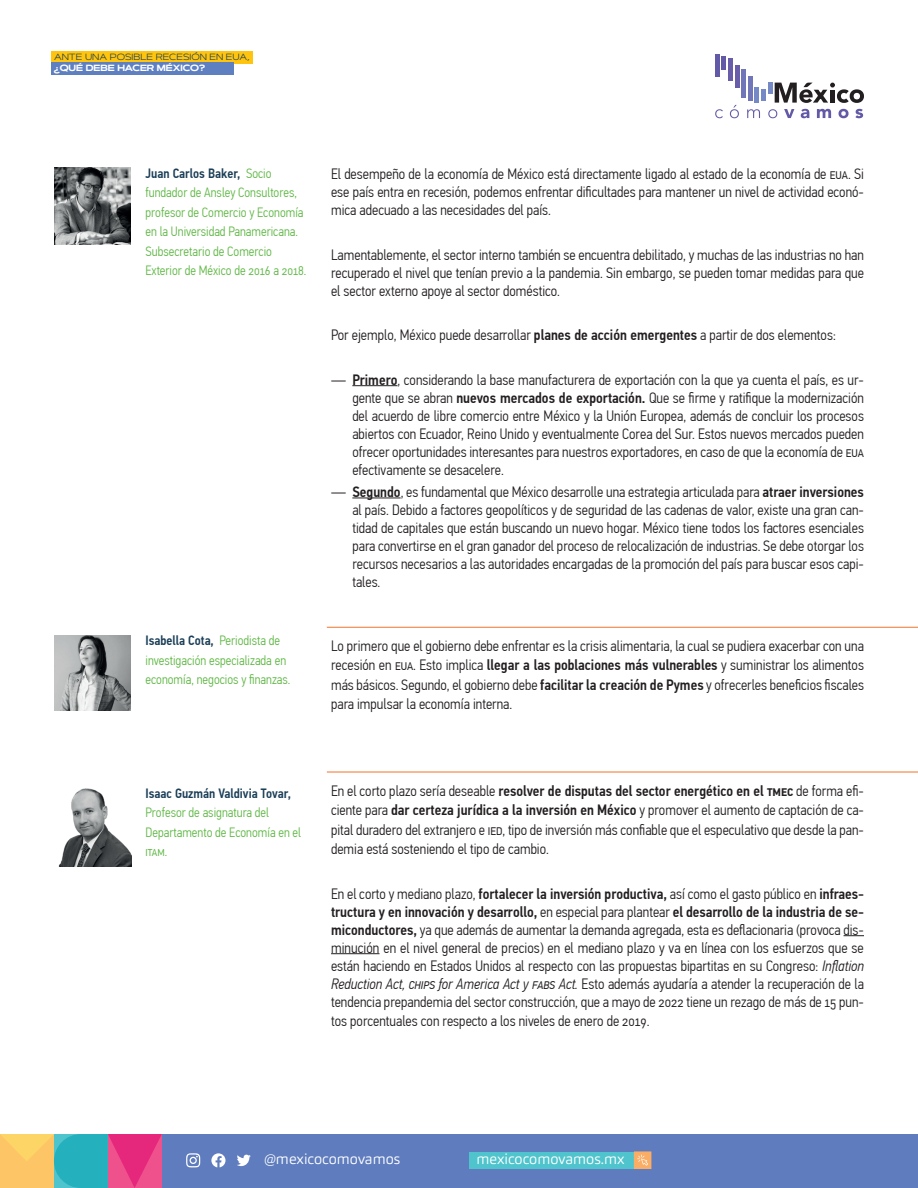
<style>
.page{position:relative;width:918px;height:1188px;background:#fff}
.page>*{position:absolute;margin:0;border:0;box-sizing:border-box;transform-origin:0 0}
.t1{font:300 15px/18px "PF Din Text Cond Pro";color:#231f20;text-align:justify}
.t2{font:300 14.85px "Carnas";color:#fff}
.t3{font:300 13.5px/19.5px "PF Din Text Cond Pro";color:#60b846}
.t4{font:500 13.5px "PF Din Text Cond Pro";color:#1a3e57}
.t5{font:9px "Artegra Sans Extended";color:#1a3e57}
.t6{font:700 9px "Artegra Sans Extended";color:#fff}
.s1{font-weight:500;color:#1a3e57}
.s2{font-weight:500}
.s3{font-style:italic}
</style>
<div class="page">
<div style="left:0;top:1134px;width:918px;height:54px;background:#5e7cbe"></div>
<div style="left:470px;top:1152px;width:181px;height:16px;background:#50c4cc"></div>
<svg style="left:186px;top:1153px;width:14px;height:15px"></svg>
<svg style="left:211px;top:1153px;width:15px;height:14px"></svg>
<svg style="left:237px;top:1154px;width:14px;height:12px"></svg>
<svg style="left:0;top:1134px;width:162px;height:54px;background:#b0928d"></svg>
<div style="left:635px;top:1152px;width:16px;height:16px;background:#faad65"></div>
<div style="left:634px;top:1151px;width:17px;height:18px;border:2px solid #faad65"></div>
<svg style="left:637px;top:1155px;width:11px;height:11px"></svg>
<div style="left:51px;top:51px;width:201px;height:13px;background:#fec40e"></div>
<div style="left:51px;top:62px;width:182px;height:12px;background:#5e7fc0"></div>
<hr style="left:352px;top:385px;width:46px;height:1px;background:#231f20">
<hr style="left:352px;top:498px;width:49px;height:1px;background:#231f20">
<hr style="left:327px;top:627px;width:591px;height:1px;background:#f3732c">
<hr style="left:327px;top:772px;width:591px;height:1px;background:#f3732c">
<svg style="left:844px;top:935px;width:20px;height:1px"></svg>
<hr style="left:331px;top:953px;width:49px;height:1px;background:#231f20">
<svg style="left:715px;top:109px;width:8px;height:9px"></svg>
<svg style="left:730px;top:105px;width:9px;height:13px"></svg>
<svg style="left:747px;top:109px;width:13px;height:9px"></svg>
<svg style="left:768px;top:109px;width:9px;height:9px"></svg>
<svg style="left:784px;top:109px;width:10px;height:9px"></svg>
<svg style="left:801px;top:109px;width:8px;height:9px"></svg>
<svg style="left:817px;top:109px;width:14px;height:9px"></svg>
<svg style="left:839px;top:109px;width:10px;height:9px"></svg>
<svg style="left:855px;top:109px;width:8px;height:9px"></svg>
<svg style="left:775px;top:83px;width:89px;height:20px"></svg>
<hr style="left:722px;top:56px;width:4px;height:13px;background:#625aa7">
<hr style="left:735px;top:65px;width:4px;height:22px;background:#695ca8">
<div style="left:748px;top:76px;width:5px;height:24px;background:#7076b8"></div>
<div style="left:761px;top:89px;width:5px;height:11px;background:#7489c5"></div>
<div style="left:728px;top:58px;width:5px;height:23px;background:#695ca8"></div>
<div style="left:741px;top:69px;width:5px;height:29px;background:#7076b8"></div>
<hr style="left:755px;top:87px;width:4px;height:16px;background:#7489c5">
<hr style="left:768px;top:83px;width:4px;height:11px;background:#7489c5">
<hr style="left:715px;top:54px;width:4px;height:22px;background:#625aa7">
<img style="left:54px;top:168px;width:76px;height:76px">
<img style="left:54px;top:635px;width:76px;height:76px">
<img style="left:58px;top:788px;width:73px;height:78px">
<p class="t5" style="left:54px;top:51px;width:197px">ANTE UNA POSIBLE RECESIÓN EN EUA,</p>
<p class="t6" style="left:54px;top:61px;width:153px">¿QUÉ DEBE HACER MÉXICO?</p>
<p class="t3" style="left:145px;top:164px;width:162px"><span class="s1">Juan Carlos Baker,</span> Socio fundador de Ansley Consultores, profesor de Comercio y Economía en la Universidad Panamericana.<br>Subsecretario de Comercio<br>Exterior de México de 2016 a 2018.</p>
<p class="t3" style="left:145px;top:631px;width:146px"><span class="s1">Isabella Cota,</span> Periodista de investigación especializada en economía, negocios y finanzas.</p>
<p class="t1" style="left:331px;top:165px;width:535px">El desempeño de la economía de México está directamente ligado al estado de la economía de EUA. Si ese país entra en recesión, podemos enfrentar dificultades para mantener un nivel de actividad econó&shy;mica adecuado a las necesidades del país.</p>
<p class="t1" style="left:331px;top:245px;width:534px">Lamentablemente, el sector interno también se encuentra debilitado, y muchas de las industrias no han recuperado el nivel que tenían previo a la pandemia. Sin embargo, se pueden tomar medidas para que el sector externo apoye al sector doméstico.</p>
<p class="t1" style="left:331px;top:326px;width:506px">Por ejemplo, México puede desarrollar <span class="s2">planes de acción emergentes</span> a partir de dos elementos:</p>
<p class="t1" style="left:352px;top:370px;width:513px;text-indent:-21px">— <span class="s2">Primero</span>, considerando la base manufacturera de exportación con la que ya cuenta el país, es ur&shy;gente que se abran <span class="s2">nuevos mercados de exportación.</span> Que se firme y ratifique la modernización del acuerdo de libre comercio entre México y la Unión Europea, además de concluir los procesos abiertos con Ecuador, Reino Unido y eventualmente Corea del Sur. Estos nuevos mercados pueden ofrecer oportunidades interesantes para nuestros exportadores, en caso de que la economía de EUA efectivamente se desacelere.</p>
<p class="t1" style="left:352px;top:483px;width:513px;text-indent:-21px">— <span class="s2">Segundo</span>, es fundamental que México desarrolle una estrategia articulada para <span class="s2">atraer inversiones </span>al país. Debido a factores geopolíticos y de seguridad de las cadenas de valor, existe una gran can&shy;tidad de capitales que están buscando un nuevo hogar. México tiene todos los factores esenciales para convertirse en el gran ganador del proceso de relocalización de industrias. Se debe otorgar los recursos necesarios a las autoridades encargadas de la promoción del país para buscar esos capi&shy;tales.</p>
<p class="t1" style="left:331px;top:636px;width:535px;line-height:19.5px">Lo primero que el gobierno debe enfrentar es la crisis alimentaria, la cual se pudiera exacerbar con una recesión en EUA. Esto implica <span class="s2">llegar a las poblaciones más vulnerables</span> y suministrar los alimentos más básicos. Segundo, el gobierno debe <span class="s2">facilitar la creación de Pymes</span> y ofrecerles beneficios fiscales para impulsar la economía interna.</p>
<p class="t4" style="left:145px;top:785px;width:147px">Isaac Guzmán Valdivia Tovar,</p>
<p class="t3" style="left:145px;top:803px;width:157px">Profesor de asignatura del<br>Departamento de Economía en el<br>ITAM.</p>
<p class="t1" style="left:331px;top:781px;width:534px;line-height:19.5px">En el corto plazo sería deseable <span class="s2">resolver de disputas del sector energético en el TMEC</span> de forma efi&shy;ciente para <span class="s2">dar certeza jurídica a la inversión en México</span> y promover el aumento de captación de ca&shy;pital duradero del extranjero e IED, tipo de inversión más confiable que el especulativo que desde la pan&shy;demia está sosteniendo el tipo de cambio.</p>
<p class="t1" style="left:331px;top:885px;width:534px">En el corto y mediano plazo, <span class="s2">fortalecer la inversión productiva,</span> así como el gasto público en <span class="s2">infraes&shy;tructura y en innovación y desarrollo,</span> en especial para plantear <span class="s2">el desarrollo de la industria de se&shy;miconductores,</span> ya que además de aumentar la demanda agregada, esta es deflacionaria (provoca dis&shy;minución en el nivel general de precios) en el mediano plazo y va en línea con los esfuerzos que se están haciendo en Estados Unidos al respecto con las propuestas bipartitas en su Congreso: <span class="s3">Inflation Reduction Act, CHIPS for America Act y FABS Act.</span> Esto además ayudaría a atender la recuperación de la tendencia prepandemia del sector construcción, que a mayo de 2022 tiene un rezago de más de 15 pun-</p>
<p class="t1" style="left:331px;top:1012px;width:320px">tos porcentuales con respecto a los niveles de enero de 2019.</p>
<p class="t2" style="left:264px;top:1149px;width:138px">@mexicocomovamos</p>
<p class="t2" style="left:476px;top:1149px;width:150px">mexicocomovamos.mx</p>
</div>
